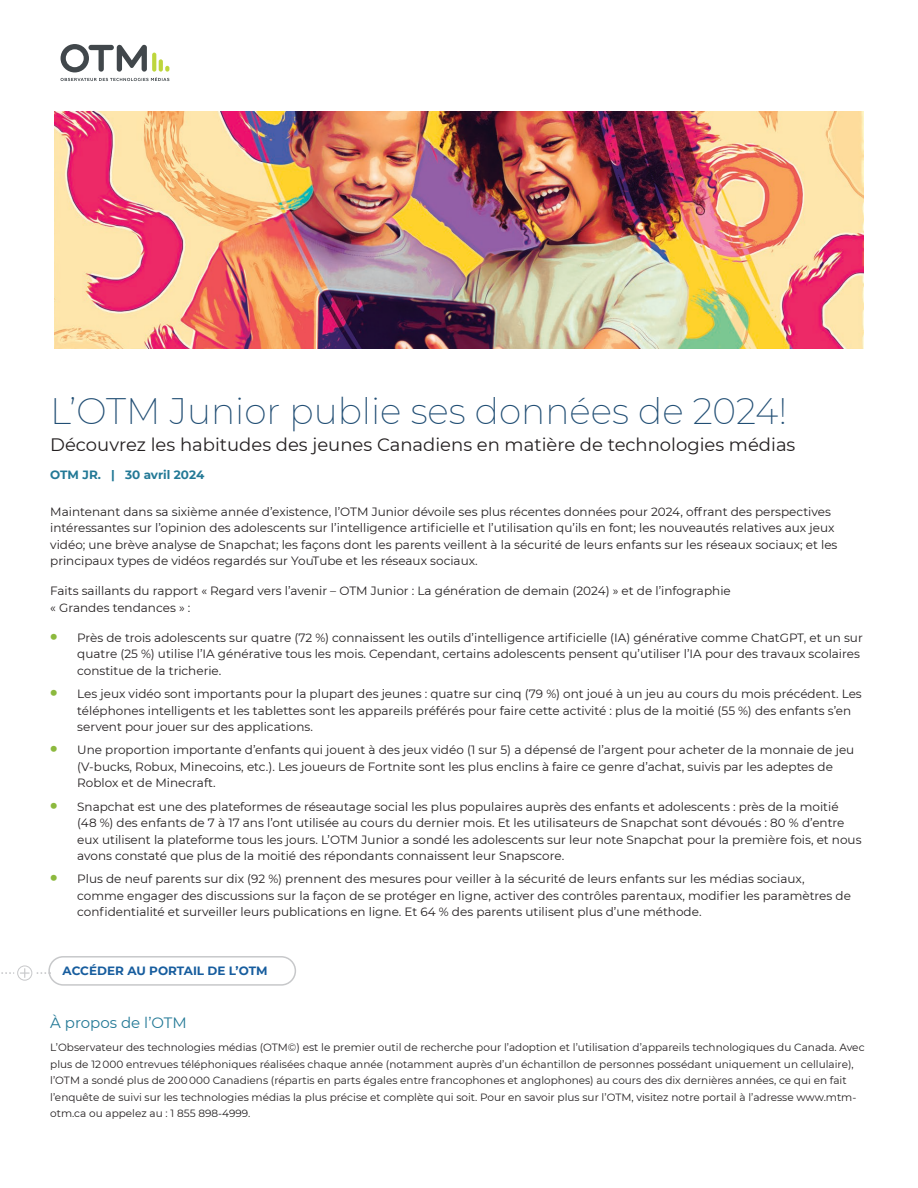
<style>
.page{position:relative;width:918px;height:1188px;background:#fff}
.page>*{position:absolute;margin:0;border:0;box-sizing:border-box;transform-origin:0 0}
.t1{font:200 36px "Montserrat";color:#214e74}
.t2{font:18px "Montserrat";color:#231f20}
.t3{font:15px "Montserrat";color:#237996}
.t4{font:12px/16.5px "Montserrat";color:#231f20}
.t5{font:700 12px "Montserrat";color:#175d9e}
.t6{font:700 12px "Montserrat";color:#237996}
.t7{font:10.5px/16.5px "Montserrat";color:#231f20}
.s1{font-weight:900;font-size:18px;color:#8cb93e}
</style>
<div class="page">
<svg style="left:14px;top:963px;width:21px;height:21px"></svg>
<div style="left:18px;top:966px;width:14px;height:14px;background:#cbcbcd;border-radius:50%"></div>
<div style="left:17px;top:966px;width:15px;height:14px;border:1px solid #c7c8ca;border-radius:50%"></div>
<svg style="left:1px;top:968px;width:45px;height:10px"></svg>
<div style="left:48px;top:956px;width:248px;height:30px;border:2px solid #c7c8ca;border-radius:14px"></div>
<svg style="left:61px;top:44px;width:108px;height:37px"></svg>
<img style="left:54px;top:112px;width:810px;height:236px">
<h1 class="t1" style="left:50px;top:387px;width:739px">L’OTM Junior publie ses données de 2024!</h1>
<h2 class="t2" style="left:50px;top:433px;width:747px">Découvrez les habitudes des jeunes Canadiens en matière de technologies médias</h2>
<p class="t6" style="left:50px;top:466px;width:156px">OTM JR. | 30 avril 2024</p>
<p class="t4" style="left:50px;top:503px;width:789px">Maintenant dans sa sixième année d’existence, l’OTM Junior dévoile ses plus récentes données pour 2024, offrant des perspectives intéressantes sur l’opinion des adolescents sur l’intelligence artificielle et l’utilisation qu’ils en font; les nouveautés relatives aux jeux vidéo; une brève analyse de Snapchat; les façons dont les parents veillent à la sécurité de leurs enfants sur les réseaux sociaux; et les principaux types de vidéos regardés sur YouTube et les réseaux sociaux.</p>
<p class="t4" style="left:50px;top:582px;width:682px">Faits saillants du rapport « Regard vers l’avenir – OTM Junior : La génération de demain (2024) » et de l’infographie « Grandes tendances » :</p>
<p class="t4" style="left:77px;top:629px;width:787px;text-indent:-27px"><span class="s1">•</span> Près de trois adolescents sur quatre (72 %) connaissent les outils d’intelligence artificielle (IA) générative comme ChatGPT, et un sur quatre (25 %) utilise l’IA générative tous les mois. Cependant, certains adolescents pensent qu’utiliser l’IA pour des travaux scolaires constitue de la tricherie.</p>
<p class="t4" style="left:77px;top:685px;width:786px;text-indent:-27px"><span class="s1">•</span> Les jeux vidéo sont importants pour la plupart des jeunes : quatre sur cinq (79 %) ont joué à un jeu au cours du mois précédent. Les téléphones intelligents et les tablettes sont les appareils préférés pour faire cette activité : plus de la moitié (55 %) des enfants s’en servent pour jouer sur des applications.</p>
<p class="t4" style="left:77px;top:741px;width:779px;text-indent:-27px"><span class="s1">•</span> Une proportion importante d’enfants qui jouent à des jeux vidéo (1 sur 5) a dépensé de l’argent pour acheter de la monnaie de jeu (V-bucks, Robux, Minecoins, etc.). Les joueurs de Fortnite sont les plus enclins à faire ce genre d’achat, suivis par les adeptes de<br>Roblox et de Minecraft.</p>
<p class="t4" style="left:77px;top:798px;width:786px;text-indent:-27px"><span class="s1">•</span> Snapchat est une des plateformes de réseautage social les plus populaires auprès des enfants et adolescents : près de la moitié<br>(48 %) des enfants de 7 à 17 ans l’ont utilisée au cours du dernier mois. Et les utilisateurs de Snapchat sont dévoués : 80 % d’entre eux utilisent la plateforme tous les jours. L’OTM Junior a sondé les adolescents sur leur note Snapchat pour la première fois, et nous avons constaté que plus de la moitié des répondants connaissent leur Snapscore.</p>
<p class="t4" style="left:77px;top:870px;width:775px;text-indent:-27px"><span class="s1">•</span> Plus de neuf parents sur dix (92 %) prennent des mesures pour veiller à la sécurité de leurs enfants sur les médias sociaux, comme engager des discussions sur la façon de se protéger en ligne, activer des contrôles parentaux, modifier les paramètres de confidentialité et surveiller leurs publications en ligne. Et 64 % des parents utilisent plus d’une méthode.</p>
<p class="t5" style="left:63px;top:962px;width:207px">ACCÉDER AU PORTAIL DE L’OTM</p>
<p class="t3" style="left:50px;top:1013px;width:138px">À propos de l’OTM</p>
<p class="t7" style="left:50px;top:1039px;width:816px">L’Observateur des technologies médias (OTM©) est le premier outil de recherche pour l’adoption et l’utilisation d’appareils technologiques du Canada. Avec plus de 12 000 entrevues téléphoniques réalisées chaque année (notamment auprès d’un échantillon de personnes possédant uniquement un cellulaire), l’OTM a sondé plus de 200 000 Canadiens (répartis en parts égales entre francophones et anglophones) au cours des dix dernières années, ce qui en fait l’enquête de suivi sur les technologies médias la plus précise et complète qui soit. Pour en savoir plus sur l’OTM, visitez notre portail à l’adresse www.mtm&shy;otm.ca ou appelez au : 1 855 898-4999.</p>
</div>
